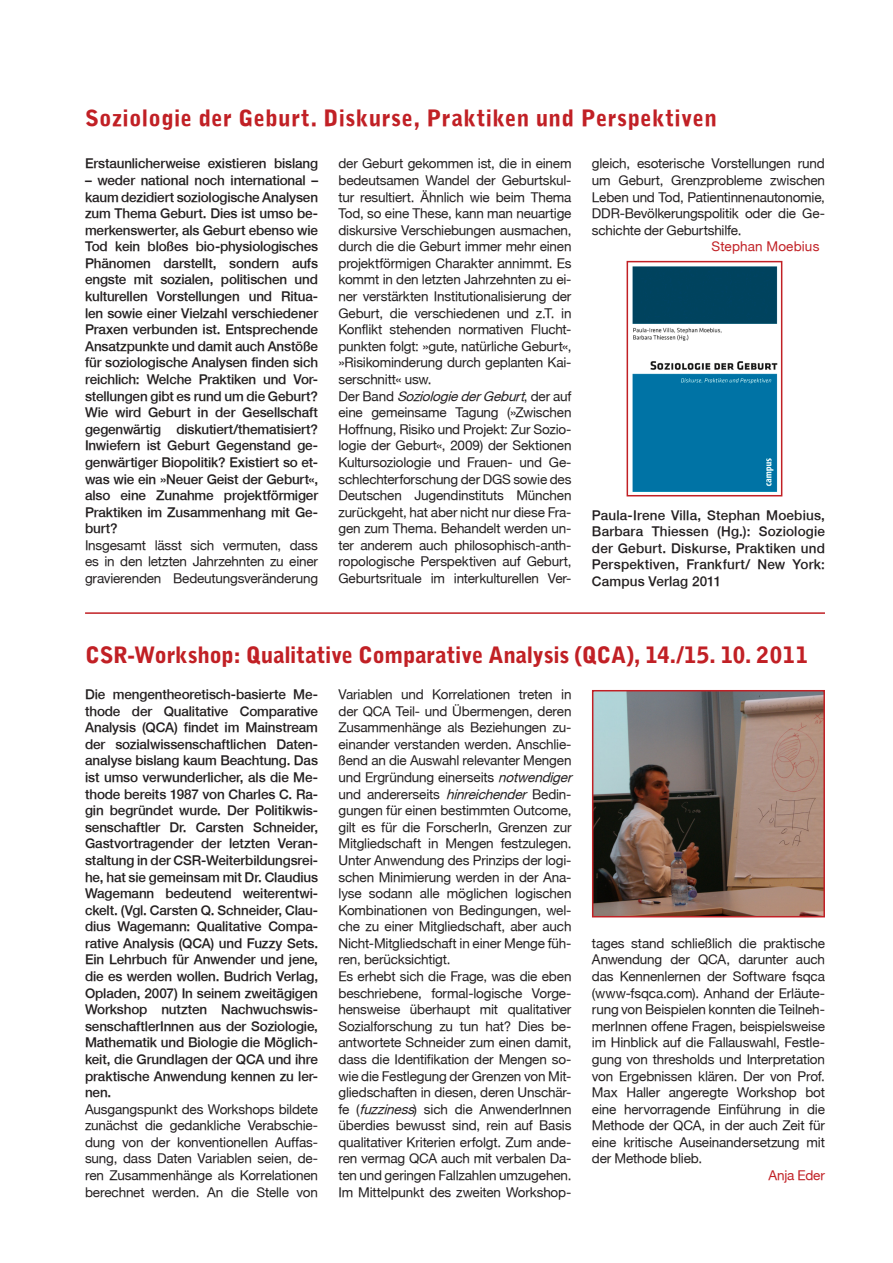
<style>
.page{position:relative;width:893px;height:1263px;background:#fff}
.page>*{position:absolute;margin:0;border:0;box-sizing:border-box;transform-origin:0 0}
.TITEL{font:900 22.5px "Bell Gothic Std";letter-spacing:-.01em;color:#c12025}
.TITEL-2{font:900 22.5px "Bell Gothic";letter-spacing:.02em;color:#c12025}
.FLIESSTEXT{font:13.5px/16.6px "Helvetica SOC Roman";letter-spacing:-.015em;color:#231f20;text-align:justify}
.FLIESSTEXT-2{font:13.5px/16.6px "Helvetica SOC Medium";letter-spacing:-.01em;color:#231f20;text-align:justify}
.BILDTEXT{font:13.5px/16.5px "Helvetica SOC Medium";letter-spacing:.015em;color:#231f20;text-align:justify}
.FLIESSTEXT-3{font:13.5px "Helvetica SOC Roman";letter-spacing:.01em;color:#c12025}
.FLIESSTEXT-4{font:13.5px "Helvetica SOC Roman";letter-spacing:-.015em;color:#c12025}
.s1{font-style:italic}
</style>
<div class="page">
<hr style="left:85px;top:612px;width:740px;height:2px;background:#c12025">
<img style="left:632px;top:266px;width:146px;height:226px">
<div style="left:627px;top:261px;width:155px;height:235px;border:2px solid #c12025"></div>
<img style="left:595px;top:693px;width:227px;height:221px">
<div style="left:592px;top:690px;width:233px;height:227px;border:2px solid #c12025"></div>
<p class="TITEL-2" style="left:85px;top:104px;width:633px">Soziologie der Geburt. Diskurse, Praktiken und Perspektiven</p>
<p class="FLIESSTEXT-2" style="left:85px;top:155px;width:234px">Erstaunlicherweise existieren bislang</p>
<p class="FLIESSTEXT-2" style="left:85px;top:172px;width:235px">– weder national noch international – kaum dezidiert soziologische Analysen zum Thema Geburt. Dies ist umso be&shy;merkenswerter, als Geburt ebenso wie Tod kein bloßes bio-physiologisches Phänomen darstellt, sondern aufs engste mit sozialen, politischen und kulturellen Vorstellungen und Ritua&shy;len sowie einer Vielzahl verschiedener Praxen verbunden ist. Entsprechende Ansatzpunkte und damit auch Anstöße für soziologische Analysen finden sich reichlich: Welche Praktiken und Vor&shy;stellungen gibt es rund um die Geburt?<br>Wie wird Geburt in der Gesellschaft gegenwärtig diskutiert/thematisiert?<br>Inwiefern ist Geburt Gegenstand ge&shy;genwärtiger Biopolitik? Existiert so et&shy;was wie ein »Neuer Geist der Geburt«, also eine Zunahme projektförmiger Praktiken im Zusammenhang mit Ge&shy;burt?</p>
<p class="FLIESSTEXT" style="left:85px;top:536px;width:234px">Insgesamt lässt sich vermuten, dass es in den letzten Jahrzehnten zu einer gravierenden Bedeutungsveränderung</p>
<p class="FLIESSTEXT" style="left:338px;top:155px;width:235px">der Geburt gekommen ist, die in einem bedeutsamen Wandel der Geburtskul&shy;tur resultiert. Ähnlich wie beim Thema Tod, so eine These, kann man neuartige diskursive Verschiebungen ausmachen, durch die die Geburt immer mehr einen projektförmigen Charakter annimmt. Es kommt in den letzten Jahrzehnten zu ei&shy;ner verstärkten Institutionalisierung der Geburt, die verschiedenen und z.T. in Konflikt stehenden normativen Flucht&shy;punkten folgt: »gute, natürliche Geburt«, »Risikominderung durch geplanten Kai&shy;serschnitt« usw.</p>
<p class="FLIESSTEXT" style="left:338px;top:387px;width:235px">D e r B a n d <span class="s1">SoziologiederGeburt</span>, d e r a u f eine gemeinsame Tagung (»Zwischen Hoffnung, Risiko und Projekt: Zur Sozio&shy;logie der Geburt«, 2009) der Sektionen Kultursoziologie und Frauen- und Ge&shy;schlechterforschung der DGS sowie des Deutschen Jugendinstituts München zurückgeht, hat aber nicht nur diese Fra&shy;gen zum Thema. Behandelt werden un&shy;ter anderem auch philosophisch-anth&shy;ropologische Perspektiven auf Geburt, Geburtsrituale im interkulturellen Ver-</p>
<p class="FLIESSTEXT" style="left:592px;top:155px;width:235px">gleich, esoterische Vorstellungen rund um Geburt, Grenzprobleme zwischen Leben und Tod, Patientinnenautonomie, DDR-Bevölkerungspolitik oder die Ge&shy;schichte der Geburtshilfe.</p>
<p class="FLIESSTEXT-3" style="left:711px;top:238px;width:109px">Stephan Moebius</p>
<p class="BILDTEXT" style="left:592px;top:506px;width:235px">Paula-Irene Villa, Stephan Moebius, Barbara Thiessen (Hg.): Soziologie der Geburt. Diskurse, Praktiken und Perspektiven, Frankfurt/ New York:<br>Campus Verlag 2011</p>
<p class="TITEL" style="left:85px;top:642px;width:725px">CSR-Workshop: Qualitative Comparative Analysis (QCA), 14./15. 10. 2011</p>
<p class="FLIESSTEXT-2" style="left:85px;top:686px;width:235px">Die mengentheoretisch-basierte Me&shy;thode der Qualitative Comparative Analysis (QCA) findet im Mainstream der sozialwissenschaftlichen Daten&shy;analyse bislang kaum Beachtung. Das ist umso verwunderlicher, als die Me&shy;thode bereits 1987 von Charles C. Ra&shy;gin begründet wurde. Der Politikwis&shy;senschaftler Dr. Carsten Schneider, Gastvortragender der letzten Veran&shy;staltung in der CSR-Weiterbildungsrei&shy;he, hat sie gemeinsam mit Dr. Claudius Wagemann bedeutend weiterentwi&shy;ckelt. (Vgl. Carsten Q. Schneider, Clau&shy;dius Wagemann: Qualitative Compa&shy;rative Analysis (QCA) und Fuzzy Sets.<br>Ein Lehrbuch für Anwender und jene, die es werden wollen. Budrich Verlag, Opladen, 2007) In seinem zweitägigen Workshop nutzten Nachwuchswis&shy;senschaftlerInnen aus der Soziologie, Mathematik und Biologie die Möglich&shy;keit, die Grundlagen der QCA und ihre praktische Anwendung kennen zu ler&shy;nen.</p>
<p class="FLIESSTEXT" style="left:85px;top:1100px;width:235px">Ausgangspunkt des Workshops bildete zunächst die gedankliche Verabschie&shy;dung von der konventionellen Auffas&shy;sung, dass Daten Variablen seien, de&shy;ren Zusammenhänge als Korrelationen berechnet werden. An die Stelle von</p>
<p class="FLIESSTEXT" style="left:338px;top:686px;width:238px;text-align:left">Variablen und Korrelationen treten in der QCA Teil- und Übermengen, deren Zusammenhänge als Beziehungen zu&shy;einander verstanden werden. Anschlie&shy;ßend an die Auswahl relevanter Mengen und Ergründung einerseits <span class="s1">notwendiger </span>und andererseits <span class="s1">hinreichender</span> Bedin&shy;gungen für einen bestimmten Outcome, gilt es für die ForscherIn, Grenzen zur Mitgliedschaft in Mengen festzulegen.<br>Unter Anwendung des Prinzips der logi&shy;schen Minimierung werden in der Ana&shy;lyse sodann alle möglichen logischen Kombinationen von Bedingungen, wel&shy;che zu einer Mitgliedschaft, aber auch Nicht-Mitgliedschaft in einer Menge füh&shy;ren, berücksichtigt.</p>
<p class="FLIESSTEXT" style="left:338px;top:968px;width:235px">Es erhebt sich die Frage, was die eben beschriebene, formal-logische Vorge&shy;hensweise überhaupt mit qualitativer Sozialforschung zu tun hat? Dies be&shy;antwortete Schneider zum einen damit, dass die Identifikation der Mengen so&shy;wie die Festlegung der Grenzen von Mit&shy;gliedschaften in diesen, deren Unschär&shy;fe (<span class="s1">fuzziness</span>) sich die AnwenderInnen überdies bewusst sind, rein auf Basis qualitativer Kriterien erfolgt. Zum ande&shy;ren vermag QCA auch mit verbalen Da&shy;ten und geringen Fallzahlen umzugehen.</p>
<p class="FLIESSTEXT" style="left:338px;top:1183px;width:235px">Im Mittelpunkt des zweiten Workshop-</p>
<p class="FLIESSTEXT" style="left:592px;top:934px;width:235px">tages stand schließlich die praktische Anwendung der QCA, darunter auch das Kennenlernen der Software fsqca (www-fsqca.com). Anhand der Erläute&shy;rung von Beispielen konnten die Teilneh&shy;merInnen offene Fragen, beispielsweise im Hinblick auf die Fallauswahl, Festle&shy;gung von thresholds und Interpretation von Ergebnissen klären. Der von Prof.<br>Max Haller angeregte Workshop bot eine hervorragende Einführung in die Methode der QCA, in der auch Zeit für eine kritische Auseinandersetzung mit der Methode blieb.</p>
<p class="FLIESSTEXT-4" style="left:768px;top:1167px;width:58px">Anja Eder</p>
</div>
